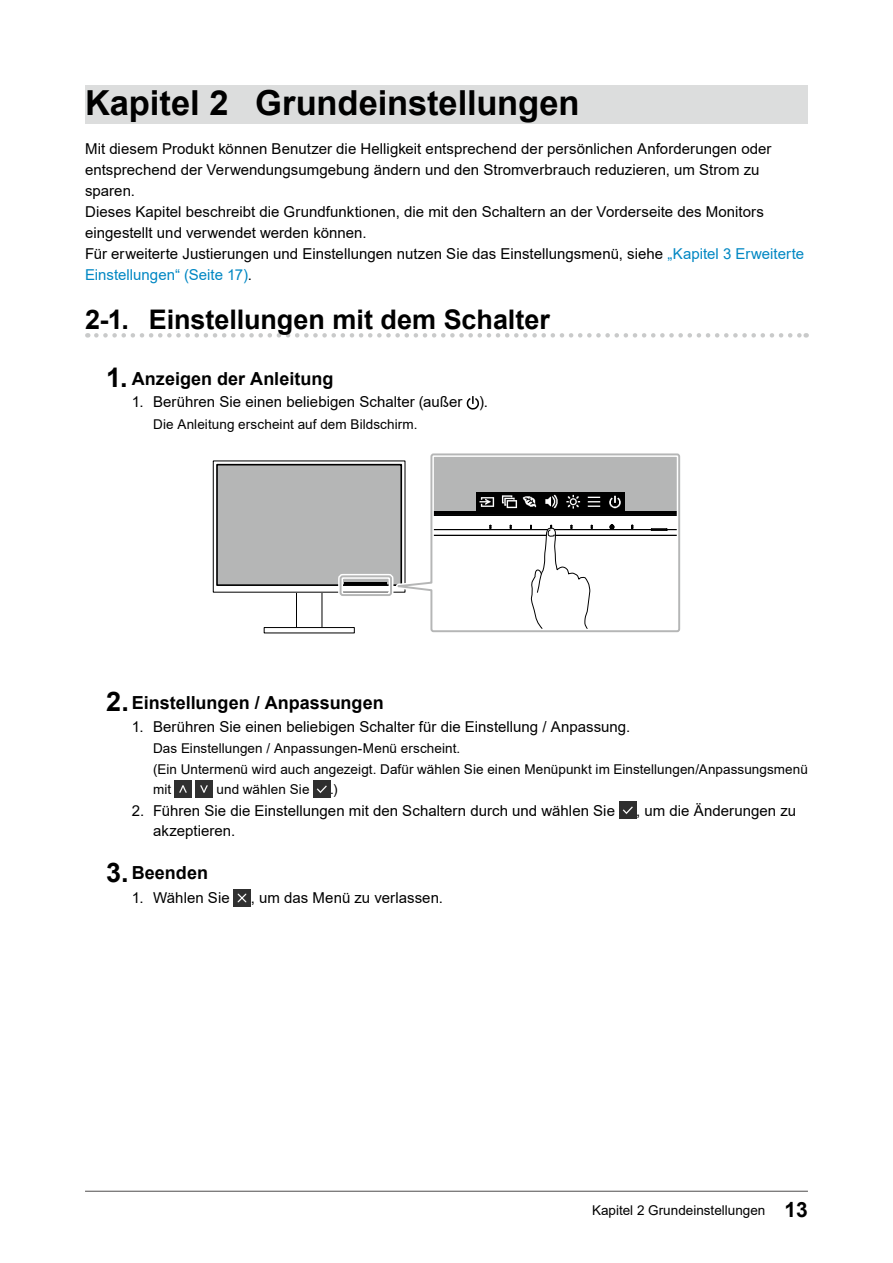
<style>
.page{position:relative;width:893px;height:1263px;background:#fff}
.page>*{position:absolute;margin:0;border:0;box-sizing:border-box;transform-origin:0 0}
.t1{font:700 34.5px "Arial";letter-spacing:-.005em;color:#000}
.t2{font:700 27px "Arial";color:#000}
.t3{font:700 18px "Arial";color:#000}
.t4{font:15px/21px "Arial";letter-spacing:.005em;color:#000}
.t5{font:13.5px/21px "Arial";letter-spacing:.005em;color:#000}
.s1{color:#0087c3}
.s2{font-size:27px}
.s3{font-weight:700;font-size:21px}
</style>
<div class="page">
<div style="left:85px;top:85px;width:723px;height:39px;background:#dcdddd"></div>
<svg style="left:96px;top:333px;width:711px;height:5px"></svg>
<svg style="left:467px;top:396px;width:12px;height:14px"></svg>
<div style="left:296px;top:574px;width:26px;height:54px;border:1px solid #000"></div>
<div style="left:264px;top:627px;width:91px;height:6px;border:1px solid #000"></div>
<div style="left:213px;top:461px;width:192px;height:131px;background:#fff"></div>
<div style="left:217px;top:465px;width:184px;height:120px;background:#b5b6b6"></div>
<div style="left:216px;top:464px;width:186px;height:122px;border:2px solid #000"></div>
<hr style="left:344px;top:582px;width:43px;height:2px;background:#000">
<div style="left:338px;top:574px;width:55px;height:23px;border:5px solid #fff;border-radius:2px"></div>
<div style="left:340px;top:575px;width:52px;height:21px;border:2px solid #b5b6b6;border-radius:2px"></div>
<svg style="left:396px;top:453px;width:285px;height:180px"></svg>
<img style="left:175px;top:781px;width:17px;height:17px">
<img style="left:196px;top:781px;width:17px;height:17px">
<img style="left:313px;top:781px;width:17px;height:17px">
<img style="left:619px;top:802px;width:17px;height:17px">
<img style="left:234px;top:889px;width:17px;height:17px">
<hr style="left:85px;top:1191px;width:723px;height:1px;background:#595757">
<h1 class="t1" style="left:85px;top:78px;width:496px">Kapitel 2 Grundeinstellungen</h1>
<p class="t4" style="left:85px;top:138px;width:721px">Mit diesem Produkt können Benutzer die Helligkeit entsprechend der persönlichen Anforderungen oder entsprechend der Verwendungsumgebung ändern und den Stromverbrauch reduzieren, um Strom zu sparen.<br>Dieses Kapitel beschreibt die Grundfunktionen, die mit den Schaltern an der Vorderseite des Monitors eingestellt und verwendet werden können.<br>Für erweiterte Justierungen und Einstellungen nutzen Sie das Einstellungsmenü, siehe <span class="s1">„Kapitel 3 Erweiterte Einstellungen“ (Seite 17)</span>.</p>
<h2 class="t2" style="left:85px;top:301px;width:467px">2-1. Einstellungen mit dem Schalter</h2>
<p class="t3" style="left:106px;top:365px;width:229px"><span class="s2">1.</span> Anzeigen der Anleitung</p>
<p class="t4" style="left:132px;top:392px;width:358px">1. Berühren Sie einen beliebigen Schalter (außer ).</p>
<p class="t5" style="left:153px;top:414px;width:266px">Die Anleitung erscheint auf dem Bildschirm.</p>
<p class="t3" style="left:106px;top:690px;width:279px"><span class="s2">2.</span>Einstellungen / Anpassungen</p>
<p class="t4" style="left:132px;top:716px;width:500px">1. Berühren Sie einen beliebigen Schalter für die Einstellung / Anpassung.</p>
<p class="t5" style="left:153px;top:738px;width:656px">Das Einstellungen / Anpassungen-Menü erscheint.<br>(Ein Untermenü wird auch angezeigt. Dafür wählen Sie einen Menüpunkt im Einstellungen/Anpassungsmenü</p>
<p class="t5" style="left:153px;top:779px;width:20px">mit</p>
<p class="t5" style="left:216px;top:779px;width:95px">und wählen Sie</p>
<p class="t5" style="left:330px;top:779px;width:9px">.)</p>
<p class="t4" style="left:132px;top:800px;width:485px">2. Führen Sie die Einstellungen mit den Schaltern durch und wählen Sie</p>
<p class="t4" style="left:636px;top:800px;width:161px">, um die Änderungen zu</p>
<p class="t4" style="left:153px;top:820px;width:84px">akzeptieren.</p>
<p class="t3" style="left:106px;top:860px;width:103px"><span class="s2">3.</span> Beenden</p>
<p class="t4" style="left:132px;top:887px;width:99px">1. Wählen Sie</p>
<p class="t4" style="left:251px;top:887px;width:194px">, um das Menü zu verlassen.</p>
<p class="t5" style="left:592px;top:1200px;width:217px">Kapitel 2 Grundeinstellungen <span class="s3">13</span></p>
</div>
